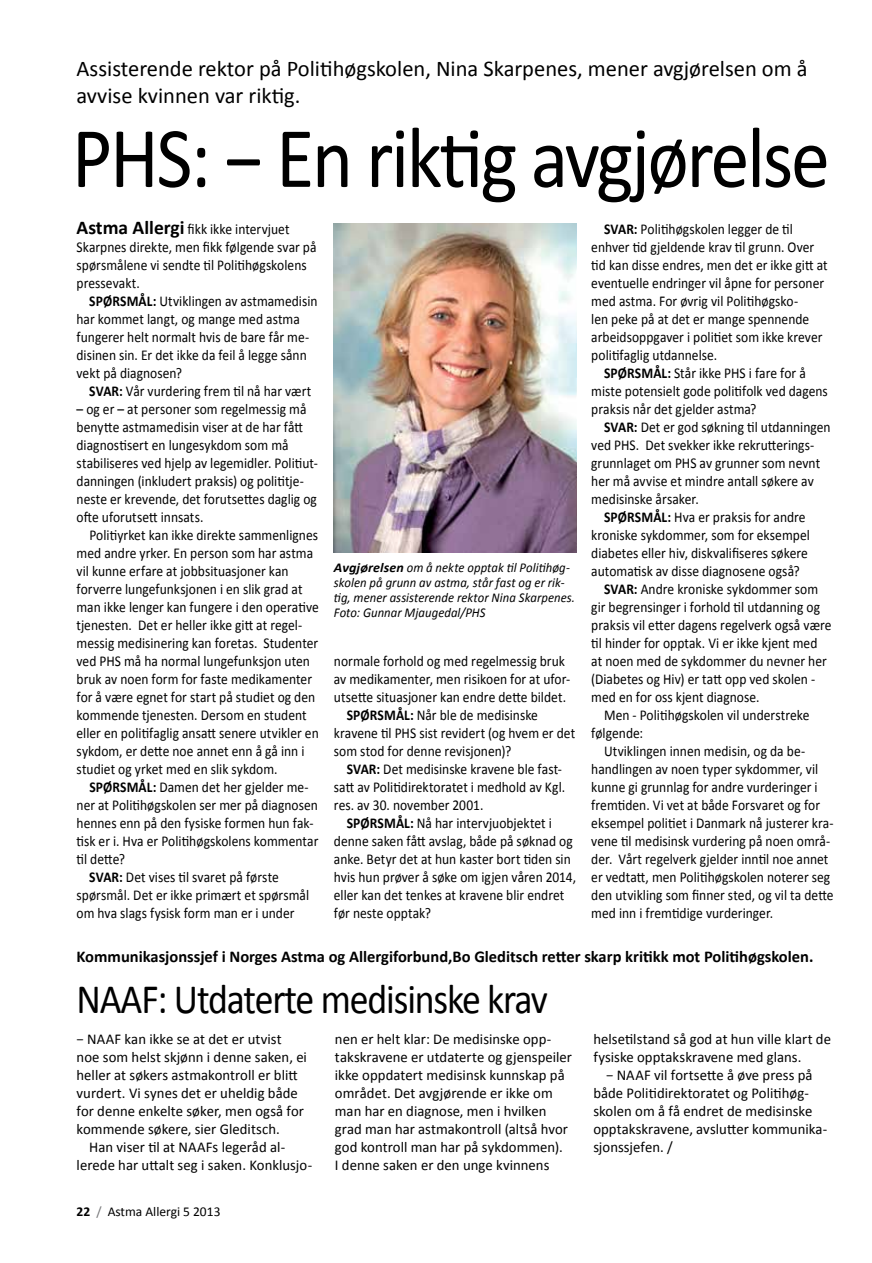
<style>
.page{position:relative;width:872px;height:1263px;background:#fff}
.page>*{position:absolute;margin:0;border:0;box-sizing:border-box;transform-origin:0 0}
.t1{font:87px "Calibri";letter-spacing:-.03em;color:#000;scale:.9 1}
.t2{font:42px "Calibri";letter-spacing:-.03em;color:#000;scale:.9 1}
.t3{font:22.5px/27px "Calibri";color:#000}
.t4{font:700 16.5px "Calibri";color:#000}
.t5{font:15px/18px "Calibri";color:#000;scale:.9 1}
.t6{font:15px/18px "Calibri";color:#000}
.t7{font:italic 13.5px/15px "Calibri";letter-spacing:.005em;color:#000;scale:.94 1}
.t8{font:13.5px "Calibri";color:#000}
.s1{font-weight:700;font-size:19.5px}
.s2{font-weight:700}
.s3{color:#757678}
</style>
<div class="page">
<img style="left:334px;top:224px;width:242px;height:329px">
<h3 class="t3" style="left:77px;top:56px;width:732px">Assisterende rektor på Politihøgskolen, Nina Skarpenes, mener avgjørelsen om å avvise kvinnen var riktig.</h3>
<h1 class="t1" style="left:72px;top:103px;width:844px">PHS: − En riktig avgjørelse</h1>
<p class="t5" style="left:77px;top:220px;width:268px"><span class="s1">Astma Allergi</span> fikk ikke intervjuet Skarpnes direkte, men fikk følgende svar på spørsmålene vi sendte til Politihøgskolens pressevakt.</p>
<p class="t5" style="left:77px;top:292px;width:269px;text-indent:13px"><span class="s2">SPØRSMÅL:</span> Utviklingen av astmamedisin har kommet langt, og mange med astma fungerer helt normalt hvis de bare får me&shy;disinen sin. Er det ikke da feil å legge sånn vekt på diagnosen?</p>
<p class="t5" style="left:89px;top:382px;width:248px"><span class="s2">SVAR:</span> Vår vurdering frem til nå har vært</p>
<p class="t5" style="left:77px;top:400px;width:270px">– og er – at personer som regelmessig må benytte astmamedisin viser at de har fått diagnostisert en lungesykdom som må stabiliseres ved hjelp av legemidler. Politiut&shy;danningen (inkludert praksis) og polititje&shy;neste er krevende, det forutsettes daglig og ofte uforutsett innsats.</p>
<p class="t5" style="left:77px;top:526px;width:271px;text-indent:13px">Politiyrket kan ikke direkte sammenlignes med andre yrker. En person som har astma vil kunne erfare at jobbsituasjoner kan forverre lungefunksjonen i en slik grad at man ikke lenger kan fungere i den operative tjenesten. Det er heller ikke gitt at regel&shy;messig medisinering kan foretas. Studenter ved PHS må ha normal lungefunksjon uten bruk av noen form for faste medikamenter for å være egnet for start på studiet og den kommende tjenesten. Dersom en student eller en politifaglig ansatt senere utvikler en sykdom, er dette noe annet enn å gå inn i studiet og yrket med en slik sykdom.</p>
<p class="t5" style="left:89px;top:778px;width:245px"><span class="s2">SPØRSMÅL:</span> Damen det her gjelder me-</p>
<p class="t5" style="left:77px;top:796px;width:270px">ner at Politihøgskolen ser mer på diagnosen</p>
<p class="t5" style="left:77px;top:814px;width:265px">hennes enn på den fysiske formen hun fak-</p>
<p class="t5" style="left:77px;top:832px;width:270px">tisk er i. Hva er Politihøgskolens kommentar</p>
<p class="t5" style="left:77px;top:850px;width:55px">til dette?</p>
<p class="t5" style="left:89px;top:868px;width:212px"><span class="s2">SVAR:</span> Det vises til svaret på første</p>
<p class="t5" style="left:77px;top:886px;width:260px">spørsmål. Det er ikke primært et spørsmål</p>
<p class="t5" style="left:77px;top:904px;width:244px">om hva slags fysisk form man er i under</p>
<p class="t7" style="left:334px;top:559px;width:258px"><span class="s2">Avgjørelsen</span> om å nekte opptak til Politihøg&shy;skolen på grunn av astma, står fast og er rik&shy;tig, mener assisterende rektor Nina Skarpenes.<br>Foto: Gunnar Mjaugedal/PHS</p>
<p class="t5" style="left:334px;top:652px;width:258px">normale forhold og med regelmessig bruk</p>
<p class="t5" style="left:334px;top:670px;width:264px">av medikamenter, men risikoen for at ufor-</p>
<p class="t5" style="left:334px;top:688px;width:259px">utsette situasjoner kan endre dette bildet.</p>
<p class="t5" style="left:347px;top:706px;width:214px"><span class="s2">SPØRSMÅL:</span> Når ble de medisinske</p>
<p class="t5" style="left:334px;top:724px;width:269px">kravene til PHS sist revidert (og hvem er det</p>
<p class="t5" style="left:334px;top:742px;width:199px">som stod for denne revisjonen)?</p>
<p class="t5" style="left:347px;top:760px;width:241px"><span class="s2">SVAR:</span> Det medisinske kravene ble fast-</p>
<p class="t5" style="left:334px;top:778px;width:258px">satt av Politidirektoratet i medhold av Kgl.</p>
<p class="t5" style="left:334px;top:796px;width:168px">res. av 30. november 2001.</p>
<p class="t5" style="left:347px;top:814px;width:230px"><span class="s2">SPØRSMÅL:</span> Nå har intervjuobjektet i</p>
<p class="t5" style="left:334px;top:832px;width:267px">denne saken fått avslag, både på søknad og</p>
<p class="t5" style="left:334px;top:850px;width:265px">anke. Betyr det at hun kaster bort tiden sin</p>
<p class="t5" style="left:334px;top:868px;width:270px">hvis hun prøver å søke om igjen våren 2014,</p>
<p class="t5" style="left:334px;top:886px;width:257px">eller kan det tenkes at kravene blir endret</p>
<p class="t5" style="left:334px;top:904px;width:109px">før neste opptak?</p>
<p class="t5" style="left:591px;top:220px;width:264px;text-indent:13px"><span class="s2">SVAR:</span> Politihøgskolen legger de til enhver tid gjeldende krav til grunn. Over tid kan disse endres, men det er ikke gitt at eventuelle endringer vil åpne for personer med astma. For øvrig vil Politihøgsko-<br>len peke på at det er mange spennende arbeidsoppgaver i politiet som ikke krever politifaglig utdannelse.</p>
<p class="t5" style="left:591px;top:364px;width:264px;text-indent:13px"><span class="s2">SPØRSMÅL:</span> Står ikke PHS i fare for å miste potensielt gode politifolk ved dagens praksis når det gjelder astma?</p>
<p class="t5" style="left:604px;top:418px;width:253px"><span class="s2">SVAR:</span> Det er god søkning til utdanningen</p>
<p class="t5" style="left:591px;top:436px;width:249px">ved PHS. Det svekker ikke rekrutterings-</p>
<p class="t5" style="left:591px;top:454px;width:256px">grunnlaget om PHS av grunner som nevnt</p>
<p class="t5" style="left:591px;top:472px;width:249px">her må avvise et mindre antall søkere av</p>
<p class="t5" style="left:591px;top:490px;width:121px">medisinske årsaker.</p>
<p class="t5" style="left:604px;top:508px;width:225px"><span class="s2">SPØRSMÅL:</span> Hva er praksis for andre</p>
<p class="t5" style="left:591px;top:526px;width:244px">kroniske sykdommer, som for eksempel</p>
<p class="t5" style="left:591px;top:544px;width:242px">diabetes eller hiv, diskvalifiseres søkere</p>
<p class="t5" style="left:591px;top:562px;width:233px">automatisk av disse diagnosene også?</p>
<p class="t5" style="left:604px;top:580px;width:239px"><span class="s2">SVAR:</span> Andre kroniske sykdommer som</p>
<p class="t5" style="left:591px;top:598px;width:256px">gir begrensinger i forhold til utdanning og</p>
<p class="t5" style="left:591px;top:616px;width:268px">praksis vil etter dagens regelverk også være</p>
<p class="t5" style="left:591px;top:634px;width:253px">til hinder for opptak. Vi er ikke kjent med</p>
<p class="t5" style="left:591px;top:652px;width:263px">at noen med de sykdommer du nevner her</p>
<p class="t5" style="left:591px;top:670px;width:250px">(Diabetes og Hiv) er tatt opp ved skolen -</p>
<p class="t5" style="left:591px;top:688px;width:188px">med en for oss kjent diagnose.</p>
<p class="t5" style="left:604px;top:706px;width:230px">Men - Politihøgskolen vil understreke</p>
<p class="t5" style="left:591px;top:724px;width:59px">følgende:</p>
<p class="t5" style="left:604px;top:742px;width:225px">Utviklingen innen medisin, og da be-</p>
<p class="t5" style="left:591px;top:760px;width:254px">handlingen av noen typer sykdommer, vil</p>
<p class="t5" style="left:591px;top:778px;width:253px">kunne gi grunnlag for andre vurderinger i</p>
<p class="t5" style="left:591px;top:796px;width:256px">fremtiden. Vi vet at både Forsvaret og for</p>
<p class="t5" style="left:591px;top:814px;width:271px">eksempel politiet i Danmark nå justerer kra-</p>
<p class="t5" style="left:591px;top:832px;width:267px">vene til medisinsk vurdering på noen områ-</p>
<p class="t5" style="left:591px;top:850px;width:265px">der. Vårt regelverk gjelder inntil noe annet</p>
<p class="t5" style="left:591px;top:868px;width:267px">er vedtatt, men Politihøgskolen noterer seg</p>
<p class="t5" style="left:591px;top:886px;width:271px">den utvikling som finner sted, og vil ta dette</p>
<p class="t5" style="left:591px;top:904px;width:204px">med inn i fremtidige vurderinger.</p>
<p class="t4" style="left:77px;top:946px;width:738px">Kommunikasjonssjef i Norges Astma og Allergiforbund,Bo Gleditsch retter skarp kritikk mot Politihøgskolen.</p>
<h2 class="t2" style="left:77px;top:972px;width:525px">NAAF: Utdaterte medisinske krav</h2>
<p class="t6" style="left:77px;top:1030px;width:232px">− NAAF kan ikke se at det er utvist noe som helst skjønn i denne saken, ei heller at søkers astmakontroll er blitt vurdert. Vi synes det er uheldig både for denne enkelte søker, men også for kommende søkere, sier Gleditsch.</p>
<p class="t6" style="left:77px;top:1138px;width:237px;text-indent:13px">Han viser til at NAAFs legeråd al&shy;lerede har uttalt seg i saken. Konklusjo-</p>
<p class="t8" style="left:77px;top:1203px;width:145px"><span class="s2">22</span> <span class="s3">/</span> Astma Allergi 5 2013</p>
<p class="t6" style="left:335px;top:1030px;width:239px">nen er helt klar: De medisinske opp&shy;takskravene er utdaterte og gjenspeiler ikke oppdatert medisinsk kunnskap på området. Det avgjørende er ikke om man har en diagnose, men i hvilken grad man har astmakontroll (altså hvor god kontroll man har på sykdommen).<br>I denne saken er den unge kvinnens</p>
<p class="t6" style="left:593px;top:1030px;width:239px">helsetilstand så god at hun ville klart de fysiske opptakskravene med glans.</p>
<p class="t6" style="left:593px;top:1066px;width:235px;text-indent:13px">− NAAF vil fortsette å øve press på både Politidirektoratet og Politihøg&shy;skolen om å få endret de medisinske opptakskravene, avslutter kommunika&shy;sjonssjefen. /</p>
</div>
